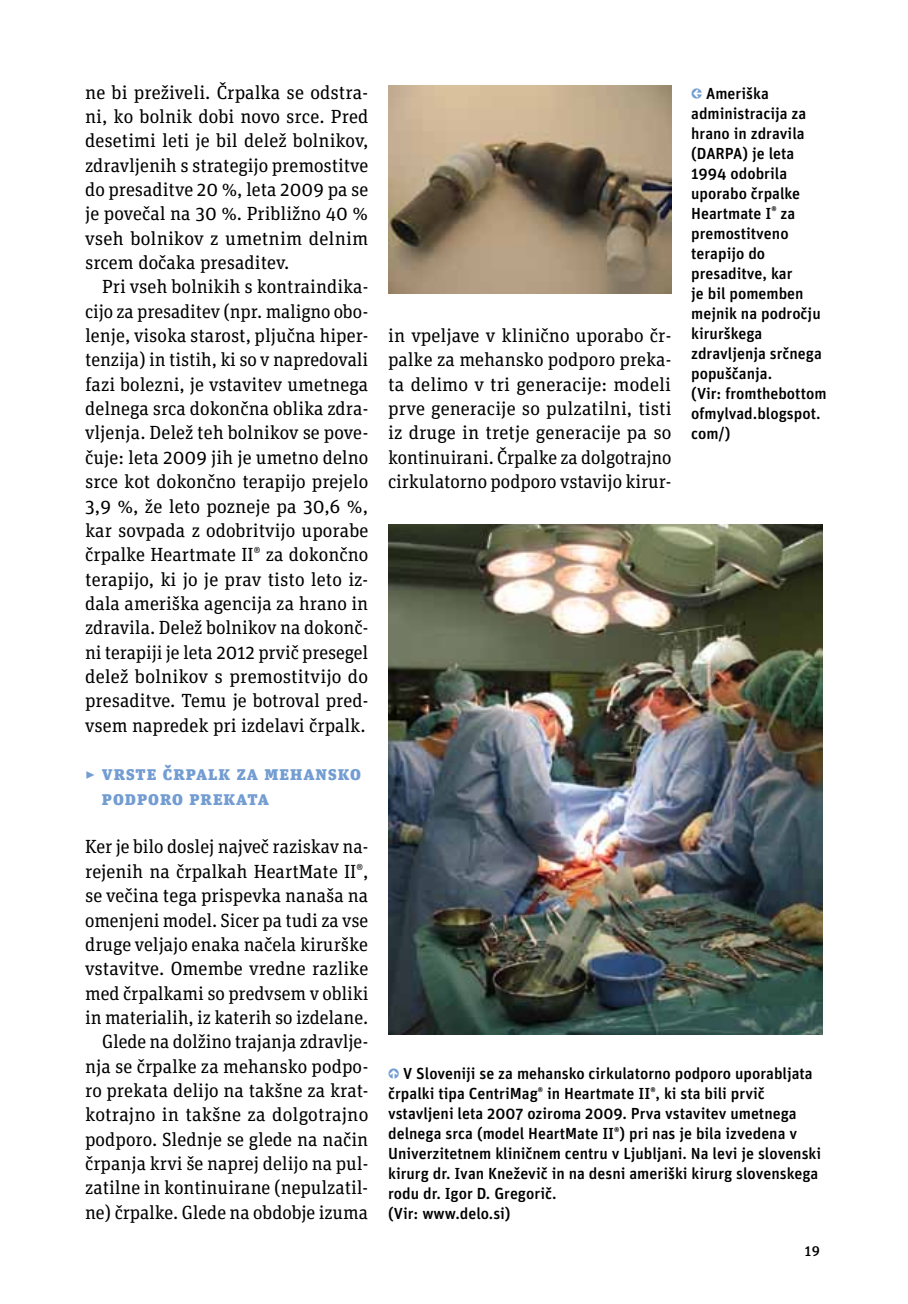
<style>
.page{position:relative;width:908px;height:1304px;background:#fff}
.page>*{position:absolute;margin:0;border:0;box-sizing:border-box;transform-origin:0 0}
.t1{font:19px/24.4px "Unit Slab Pro";color:#000;text-align:justify}
.t2{font:900 19px/24.4px "Unit Slab Pro";letter-spacing:.05em;color:#739dd2}
.t3{font:500 16px/20px "Unit Pro";color:#000}
.t4{font:500 14px "Unit Slab Pro";color:#000}
.s1{font-weight:700;color:#739dd2}
</style>
<div class="page">
<img style="left:388px;top:85px;width:283px;height:208px">
<img style="left:388px;top:524px;width:434px;height:510px">
<p class="t1" style="left:85px;top:79px;width:285px">ne bi preživeli. Črpalka se odstra&shy;ni, ko bolnik dobi novo srce. Pred desetimi leti je bil delež bolnikov, zdravljenih s strategijo premostitve do presaditve 20 %, leta 2009 pa se je povečal na 30 %. Približno 40 % vseh bolnikov z umetnim delnim srcem dočaka presaditev.</p>
<p class="t1" style="left:85px;top:274px;width:285px;text-indent:17px">Pri vseh bolnikih s kontraindika&shy;cijo za presaditev (npr. maligno obo&shy;lenje, visoka starost, pljučna hiper&shy;tenzija) in tistih, ki so v napredovali fazi bolezni, je vstavitev umetnega delnega srca dokončna oblika zdra&shy;vljenja. Delež teh bolnikov se pove&shy;čuje: leta 2009 jih je umetno delno srce kot dokončno terapijo prejelo 3,9 %, že leto pozneje pa 30,6 %, kar sovpada z odobritvijo uporabe črpalke Heartmate II<sup>®</sup> za dokončno terapijo, ki jo je prav tisto leto iz&shy;dala ameriška agencija za hrano in zdravila. Delež bolnikov na dokonč&shy;ni terapiji je leta 2012 prvič presegel delež bolnikov s premostitvijo do presaditve. Temu je botroval pred&shy;vsem napredek pri izdelavi črpalk.</p>
<p class="t2" style="left:102px;top:760px;width:260px;text-indent:-17px">▸ VRSTE ČRPALK ZA MEHANSKO<br>PODPORO PREKATA</p>
<p class="t1" style="left:85px;top:834px;width:285px;text-align:right">Ker je bilo doslej največ raziskav na&shy;rejenih na črpalkah HeartMate II<sup>®</sup>, se večina tega prispevka nanaša na omenjeni model. Sicer pa tudi za vse druge veljajo enaka načela kirurške vstavitve. Omembe vredne razlike med črpalkami so predvsem v obliki in materialih, iz katerih so izdelane.<br>Glede na dolžino trajanja zdravlje&shy;nja se črpalke za mehansko podpo&shy;ro prekata delijo na takšne za krat&shy;kotrajno in takšne za dolgotrajno podporo. Slednje se glede na način črpanja krvi še naprej delijo na pul&shy;zatilne in kontinuirane (nepulzatil&shy;ne) črpalke. Glede na obdobje izuma</p>
<p class="t1" style="left:388px;top:323px;width:285px">in vpeljave v klinično uporabo čr&shy;palke za mehansko podporo preka&shy;ta delimo v tri generacije: modeli prve generacije so pulzatilni, tisti iz druge in tretje generacije pa so kontinuirani. Črpalke za dolgotrajno cirkulatorno podporo vstavijo kirur-</p>
<p class="t3" style="left:691px;top:83px;width:137px"><span class="s1">←</span> Ameriška administracija za hrano in zdravila (DARPA) je leta<br>1994 odobrila uporabo črpalke<br>Heartmate I<sup>®</sup> za premostitveno terapijo do presaditve, kar<br>je bil pomemben mejnik na področju kirurškega zdravljenja srčnega popuščanja.<br>(Vir: fromthebottom ofmylvad.blogspot. com/)</p>
<p class="t3" style="left:388px;top:1063px;width:434px"><span class="s1">↑</span> V Sloveniji se za mehansko cirkulatorno podporo uporabljata črpalki tipa CentriMag<sup>®</sup> in Heartmate II<sup>®</sup>, ki sta bili prvič vstavljeni leta 2007 oziroma 2009. Prva vstavitev umetnega delnega srca (model HeartMate II<sup>®</sup>) pri nas je bila izvedena v Univerzitetnem kliničnem centru v Ljubljani. Na levi je slovenski kirurg dr. Ivan Kneževič in na desni ameriški kirurg slovenskega rodu dr. Igor D. Gregorič.<br>(Vir: www.delo.si)</p>
<p class="t4" style="left:804px;top:1242px;width:16px">19</p>
</div>
